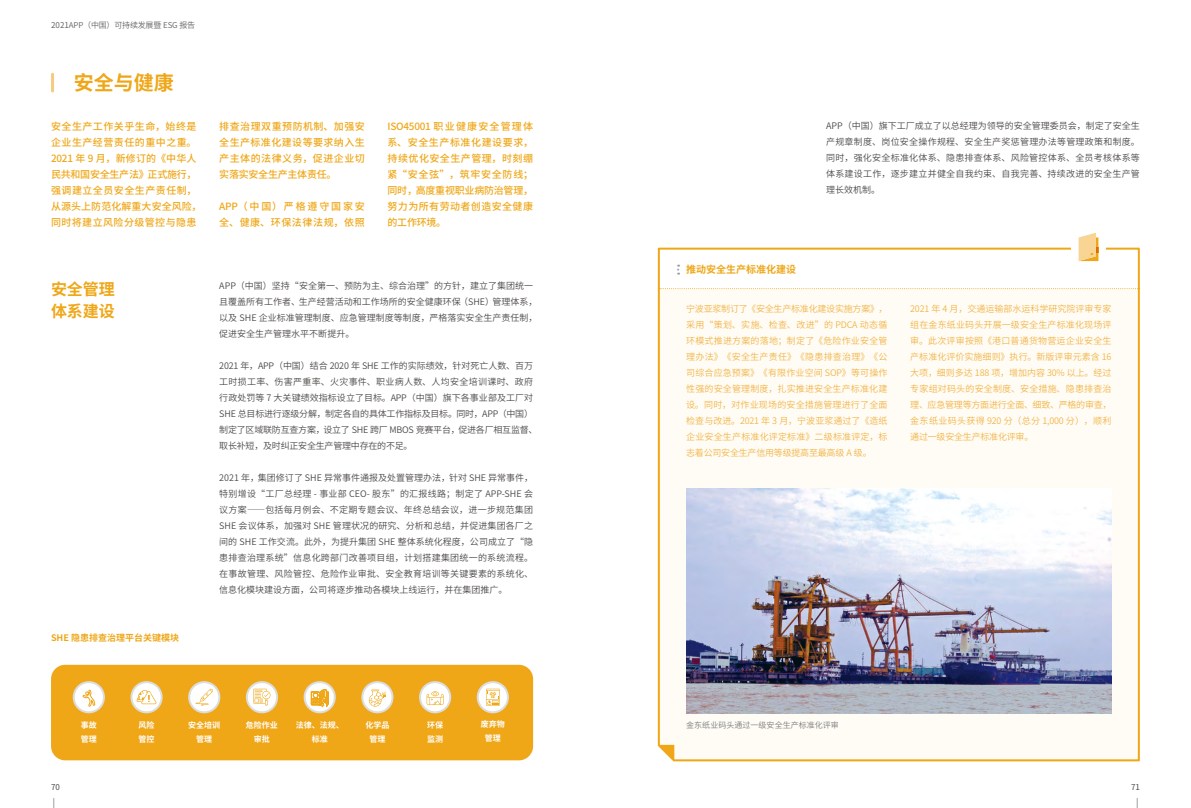
<style>
.page{position:relative;width:1191px;height:808px;background:#fff}
.page>*{position:absolute;margin:0;border:0;box-sizing:border-box;transform-origin:0 0}
.t1{font:700 20px "Source Han Sans CN";color:#efa718}
.t2{font:700 16px/22px "Source Han Sans CN";letter-spacing:-.005em;color:#efa718}
.t3{font:500 10px/16px "Source Han Sans CN";letter-spacing:.04em;color:#efa718;text-align:justify}
.t4{font:500 10px/16px "Source Han Sans CN";letter-spacing:.065em;color:#efa718}
.t5{font:700 10px "Source Han Sans CN";color:#efa718}
.t6{font:9px/16px "Source Han Sans CN";color:#4c4948;text-align:justify}
.t7{font:9px/16px "Source Han Sans CN";letter-spacing:-.025em;color:#f2b445;text-align:justify}
.t8{font:9px/16px "Source Han Sans CN";letter-spacing:-.025em;color:#4c4948}
.t9{font:700 9px "Source Han Sans CN";color:#efa718}
.t10{font:700 8px/14px "Source Han Sans CN";color:#fff;text-align:center}
.t11{font:8px "Source Han Sans CN";letter-spacing:-.025em;color:#656464}
.t12{font:8px "Source Han Sans CN";letter-spacing:.005em;color:#7d7d7d}
.t13{font:8px "Source Han Sans CN";color:#4c4948}
.s1{font-style:inherit}
</style>
<div class="page">
<div style="left:51px;top:665px;width:482px;height:95px;background:#efa718;border-radius:14px"></div>
<hr style="left:51px;top:74px;width:3px;height:17px;background:#f7cb7f">
<svg style="left:657px;top:247px;width:483px;height:515px"></svg>
<svg style="left:659px;top:288px;width:480px;height:1px"></svg>
<svg style="left:677px;top:265px;width:2px;height:10px"></svg>
<div style="left:1071px;top:235px;width:34px;height:26px;background:#fff"></div>
<svg style="left:1078px;top:233px;width:20px;height:28px"></svg>
<svg style="left:659px;top:745px;width:15px;height:15px"></svg>
<img style="left:686px;top:489px;width:425px;height:224px">
<svg style="left:131px;top:682px;width:31px;height:30px"></svg>
<div style="left:130px;top:681px;width:33px;height:32px;border:2px solid #dcdddd;border-radius:50%"></div>
<svg style="left:137px;top:690px;width:19px;height:14px"></svg>
<div style="left:74px;top:682px;width:30px;height:30px;background:#fff;border-radius:50%"></div>
<div style="left:73px;top:681px;width:32px;height:32px;border:2px solid #dcdddd;border-radius:50%"></div>
<svg style="left:82px;top:690px;width:14px;height:17px"></svg>
<div style="left:189px;top:682px;width:30px;height:30px;background:#fff;border-radius:50%"></div>
<div style="left:188px;top:681px;width:32px;height:32px;border:2px solid #dcdddd;border-radius:50%"></div>
<svg style="left:196px;top:689px;width:17px;height:17px"></svg>
<svg style="left:247px;top:682px;width:30px;height:30px"></svg>
<div style="left:246px;top:681px;width:32px;height:32px;border:2px solid #dcdddd;border-radius:50%"></div>
<svg style="left:253px;top:689px;width:17px;height:17px"></svg>
<svg style="left:304px;top:682px;width:31px;height:30px"></svg>
<div style="left:303px;top:681px;width:33px;height:32px;border:2px solid #dcdddd;border-radius:50%"></div>
<svg style="left:311px;top:689px;width:17px;height:18px"></svg>
<div style="left:478px;top:682px;width:30px;height:30px;background:#fff;border-radius:50%"></div>
<div style="left:477px;top:681px;width:32px;height:32px;border:2px solid #dcdddd;border-radius:50%"></div>
<svg style="left:486px;top:689px;width:14px;height:17px"></svg>
<div style="left:362px;top:682px;width:30px;height:30px;background:#fff;border-radius:50%"></div>
<div style="left:361px;top:681px;width:32px;height:32px;border:2px solid #dcdddd;border-radius:50%"></div>
<svg style="left:369px;top:689px;width:17px;height:17px"></svg>
<div style="left:420px;top:682px;width:30px;height:30px;background:#fff;border-radius:50%"></div>
<div style="left:419px;top:681px;width:32px;height:32px;border:2px solid #dcdddd;border-radius:50%"></div>
<svg style="left:426px;top:691px;width:17px;height:14px"></svg>
<p class="t11" style="left:51px;top:21px;width:146px"><span class="s1">2021</span>APP（中国）可持续发展暨 ESG 报告</p>
<h1 class="t1" style="left:74px;top:73px;width:101px">安全与健康</h1>
<p class="t3" style="left:51px;top:118px;width:152px;text-align:left">安全生产工作关乎生命，始终是企业生产经营责任的重中之重。<br>2021 年 9 月，新修订的《中华人民共和国安全生产法》正式施行，强调建立全员安全生产责任制，从源头上防范化解重大安全风险，同时将建立风险分级管控与隐患</p>
<p class="t3" style="left:219px;top:118px;width:147px">排查治理双重预防机制、加强安全生产标准化建设等要求纳入生产主体的法律义务，促进企业切实落实安全生产主体责任。</p>
<p class="t4" style="left:219px;top:198px;width:147px">APP（中国）严格遵守国家安全、健康、环保法律法规，依照</p>
<p class="t3" style="left:387px;top:118px;width:147px">ISO45001 职业健康安全管理体系、安全生产标准化建设要求，持续优化安全生产管理，时刻绷紧“安全弦”，筑牢安全防线；同时，高度重视职业病防治管理，努力为所有劳动者创造安全健康的工作环境。</p>
<h2 class="t2" style="left:51px;top:278px;width:65px">安全管理体系建设</h2>
<p class="t6" style="left:219px;top:278px;width:320px;text-align:left">APP（中国）坚持“安全第一、预防为主、综合治理”的方针，建立了集团统一且覆盖所有工作者、生产经营活动和工作场所的安全健康环保（SHE）管理体系，以及 SHE 企业标准管理制度、应急管理制度等制度，严格落实安全生产责任制，促进安全生产管理水平不断提升。</p>
<p class="t8" style="left:219px;top:358px;width:320px">2021 年，APP（中国）结合 2020 年 SHE 工作的实际绩效，针对死亡人数、百万工时损工率、伤害严重率、火灾事件、职业病人数、人均安全培训课时、政府行政处罚等 7 大关键绩效指标设立了目标。APP（中国）旗下各事业部及工厂对SHE 总目标进行逐级分解，制定各自的具体工作指标及目标。同时，APP（中国）制定了区域联防互查方案，设立了 SHE 跨厂 MBOS 竞赛平台，促进各厂相互监督、取长补短，及时纠正安全生产管理中存在的不足。</p>
<p class="t6" style="left:219px;top:470px;width:315px">2021 年，集团修订了 SHE 异常事件通报及处置管理办法，针对 SHE 异常事件，特别增设“工厂总经理 - 事业部 CEO- 股东”的汇报线路；制定了 APP-SHE 会议方案——包括每月例会、不定期专题会议、年终总结会议，进一步规范集团SHE 会议体系，加强对 SHE 管理状况的研究、分析和总结，并促进集团各厂之间的 SHE 工作交流。此外，为提升集团 SHE 整体系统化程度，公司成立了“隐患排查治理系统”信息化跨部门改善项目组，计划搭建集团统一的系统流程。在事故管理、风险管控、危险作业审批、安全教育培训等关键要素的系统化、信息化模块建设方面，公司将逐步推动各模块上线运行，并在集团推广。</p>
<p class="t9" style="left:51px;top:633px;width:130px">SHE 隐患排查治理平台关键模块</p>
<p class="t5" style="left:686px;top:265px;width:111px">推动安全生产标准化建设</p>
<p class="t6" style="left:826px;top:118px;width:315px">APP（中国）旗下工厂成立了以总经理为领导的安全管理委员会，制定了安全生产规章制度、岗位安全操作规程、安全生产奖惩管理办法等管理政策和制度。同时，强化安全标准化体系、隐患排查体系、风险管控体系、全员考核体系等体系建设工作，逐步建立并健全自我约束、自我完善、持续改进的安全生产管理长效机制。</p>
<p class="t7" style="left:686px;top:300px;width:203px">宁波亚浆制订了《安全生产标准化建设实施方案》，采用“策划、实施、检查、改进”的 PDCA 动态循环模式推进方案的落地；制定了《危险作业安全管理办法》《安全生产责任》《隐患排查治理》《公司综合应急预案》《有限作业空间 SOP》等可操作性强的安全管理制度，扎实推进安全生产标准化建设。同时，对作业现场的安全措施管理进行了全面检查与改进。2021 年 3 月，宁波亚浆通过了《造纸企业安全生产标准化评定标准》二级标准评定，标志着公司安全生产信用等级提高至最高级 A 级。</p>
<p class="t7" style="left:910px;top:300px;width:203px">2021 年 4 月，交通运输部水运科学研究院评审专家组在金东纸业码头开展一级安全生产标准化现场评审。此次评审按照《港口普通货物营运企业安全生产标准化评价实施细则》执行。新版评审元素含 16大项，细则多达 188 项，增加内容 30% 以上。经过专家组对码头的安全制度、安全措施、隐患排查治理、应急管理等方面进行全面、细致、严格的审查，金东纸业码头获得 920 分（总分 1,000 分），顺利通过一级安全生产标准化评审。</p>
<p class="t10" style="left:81px;top:718px;width:17px;text-align:left">事故管理</p>
<p class="t10" style="left:188px;top:718px;width:33px">安全培训管理</p>
<p class="t10" style="left:246px;top:718px;width:34px">危险作业审批</p>
<p class="t10" style="left:296px;top:718px;width:49px">法律、法规、标准</p>
<p class="t10" style="left:481px;top:717px;width:25px">废弃物管理</p>
<p class="t10" style="left:365px;top:718px;width:25px">化学品管理</p>
<p class="t10" style="left:427px;top:718px;width:17px;text-align:left">环保监测</p>
<p class="t10" style="left:138px;top:718px;width:17px">风险</p>
<p class="t12" style="left:686px;top:721px;width:154px">金东纸业码头通过一级安全生产标准化评审</p>
<p class="t10" style="left:138px;top:732px;width:17px">管控</p>
<p class="t13" style="left:51px;top:782px;width:10px">70</p>
<p class="t13" style="left:1131px;top:782px;width:10px">71</p>
</div>
